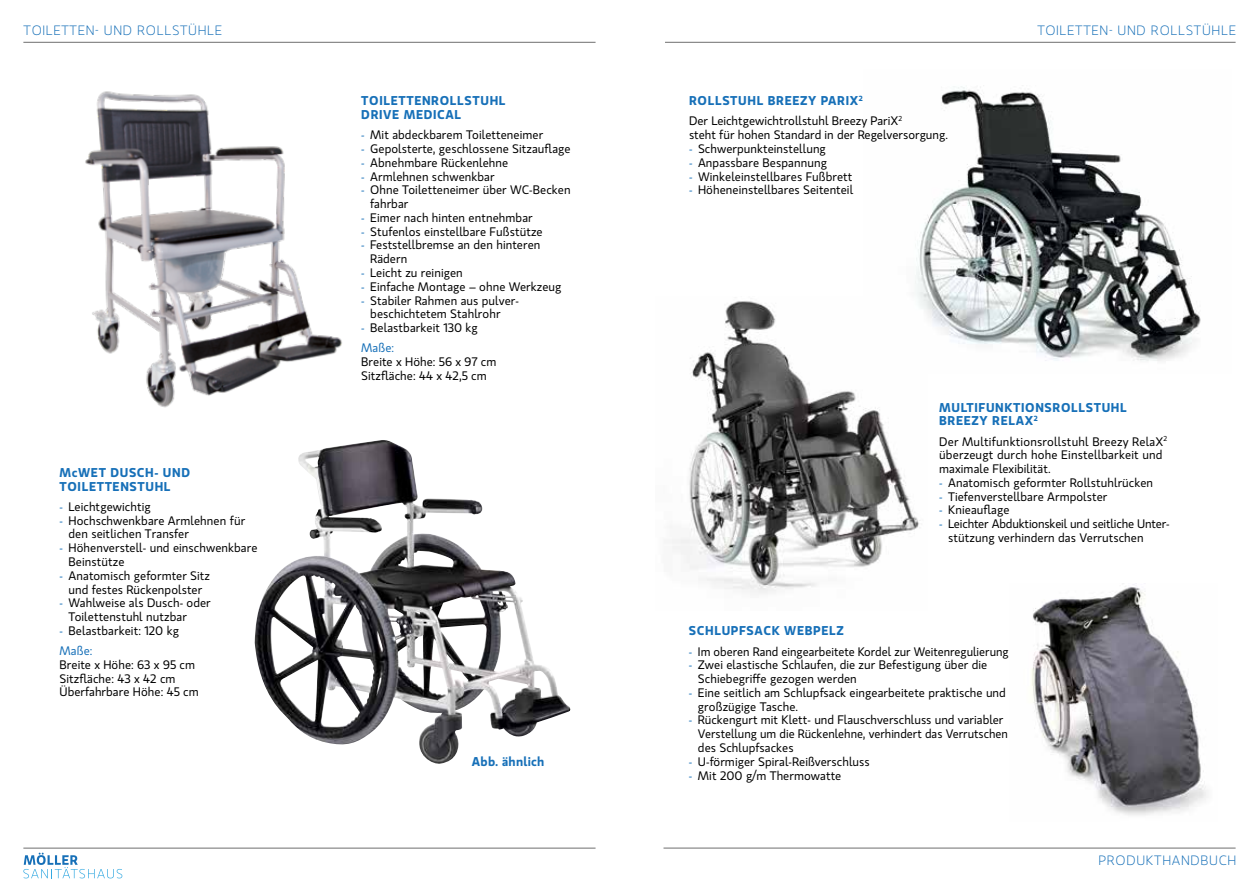
<style>
.page{position:relative;width:1259px;height:893px;background:#fff}
.page>*{position:absolute;margin:0;border:0;box-sizing:border-box;transform-origin:0 0}
.t1{font:300 13.5px "Gloriola Std";letter-spacing:.05em;color:#1770b8}
.t2{font:600 12.75px/13.8px "Gloriola Std";letter-spacing:.05em;color:#1770b8}
.t3{font:600 12.75px "Gloriola Std";letter-spacing:.02em;color:#1770b8}
.t4{font:12.3px/13.8px "Gloriola Std";letter-spacing:.005em;color:#000}
.t5{font:12.3px/13.8px "Gloriola Std";letter-spacing:-.015em;color:#000}
.s1{color:#1770b8}
</style>
<div class="page">
<svg style="left:23px;top:853px;width:99px;height:25px"></svg>
<hr style="left:23px;top:42px;width:572px;height:1px;background:#6e6e6e">
<hr style="left:23px;top:848px;width:572px;height:1px;background:#6e6e6e">
<hr style="left:665px;top:42px;width:570px;height:1px;background:#6e6e6e">
<hr style="left:663px;top:848px;width:572px;height:1px;background:#6e6e6e">
<img style="left:255px;top:440px;width:316px;height:324px">
<img style="left:85px;top:91px;width:257px;height:317px">
<img style="left:672px;top:301px;width:248px;height:293px">
<img style="left:863px;top:86px;width:338px;height:288px">
<img style="left:1031px;top:584px;width:176px;height:231px">
<p class="t1" style="left:24px;top:21px;width:200px">TOILETTEN- UND ROLLSTÜHLE</p>
<p class="t1" style="left:1037px;top:21px;width:200px">TOILETTEN- UND ROLLSTÜHLE</p>
<p class="t2" style="left:60px;top:465px;width:132px">McWET DUSCH- UND<br>TOILETTENSTUHL</p>
<p class="t4" style="left:60px;top:499px;width:93px"><span class="s1">-</span> Leichtgewichtig</p>
<p class="t4" style="left:69px;top:513px;width:178px;text-indent:-9px"><span class="s1">-</span> Hochschwenkbare Armlehnen für den seitlichen Transfer</p>
<p class="t4" style="left:69px;top:541px;width:190px;text-indent:-9px"><span class="s1">-</span> Höhenverstell- und einschwenkbare<br>Beinstütze</p>
<p class="t4" style="left:60px;top:568px;width:152px;text-align:center"><span class="s1">-</span> Anatomisch geformter Sitz und festes Rückenpolster</p>
<p class="t4" style="left:69px;top:596px;width:144px;text-indent:-9px"><span class="s1">-</span> Wahlweise als Dusch- oder<br>Toilettenstuhl nutzbar</p>
<p class="t4" style="left:60px;top:620px;width:121px;line-height:20.1px"><span class="s1">-</span> Belastbarkeit: 120 kg<br><span class="s1">Maße:</span></p>
<p class="t4" style="left:60px;top:657px;width:141px">Breite x Höhe: 63 x 95 cm<br>Sitzfläche: 43 x 42 cm<br>Überfahrbare Höhe: 45 cm</p>
<p class="t2" style="left:361px;top:93px;width:146px">TOILETTENROLLSTUHL<br>DRIVE MEDICAL</p>
<p class="t4" style="left:361px;top:128px;width:183px"><span class="s1">-</span> Mit abdeckbarem Toiletteneimer</p>
<p class="t4" style="left:361px;top:142px;width:211px"><span class="s1">-</span> Gepolsterte, geschlossene Sitzauflage</p>
<p class="t4" style="left:361px;top:155px;width:148px"><span class="s1">-</span> Abnehmbare Rückenlehne</p>
<p class="t4" style="left:361px;top:169px;width:135px"><span class="s1">-</span> Armlehnen schwenkbar</p>
<p class="t4" style="left:370px;top:183px;width:202px;text-indent:-9px"><span class="s1">-</span> Ohne Toiletteneimer über WC-Becken fahrbar</p>
<p class="t4" style="left:361px;top:210px;width:173px"><span class="s1">-</span> Eimer nach hinten entnehmbar</p>
<p class="t4" style="left:361px;top:224px;width:183px"><span class="s1">-</span> Stufenlos einstellbare Fußstütze</p>
<p class="t4" style="left:370px;top:238px;width:172px;text-indent:-9px"><span class="s1">-</span> Feststellbremse an den hinteren<br>Rädern</p>
<p class="t4" style="left:361px;top:266px;width:103px"><span class="s1">-</span> Leicht zu reinigen</p>
<p class="t4" style="left:361px;top:279px;width:202px"><span class="s1">-</span> Einfache Montage – ohne Werkzeug</p>
<p class="t4" style="left:370px;top:293px;width:150px;text-indent:-9px"><span class="s1">-</span> Stabiler Rahmen aus pulver&shy;beschichtetem Stahlrohr</p>
<p class="t4" style="left:361px;top:317px;width:118px;line-height:20.1px"><span class="s1">-</span> Belastbarkeit 130 kg<br><span class="s1">Maße:</span></p>
<p class="t4" style="left:361px;top:355px;width:137px">Breite x Höhe: 56 x 97 cm<br>Sitzfläche: 44 x 42,5 cm</p>
<p class="t3" style="left:472px;top:752px;width:74px">Abb. ähnlich</p>
<p class="t2" style="left:689px;top:93px;width:175px">ROLLSTUHL BREEZY PARIX<sup>2</sup></p>
<p class="t4" style="left:689px;top:114px;width:260px">Der Leichtgewichtrollstuhl Breezy PariX<sup>2<br></sup>steht für hohen Standard in der Regelversorgung.</p>
<p class="t4" style="left:689px;top:142px;width:138px"><span class="s1">-</span> Schwerpunkteinstellung</p>
<p class="t4" style="left:689px;top:155px;width:139px"><span class="s1">-</span> Anpassbare Bespannung</p>
<p class="t4" style="left:689px;top:169px;width:165px"><span class="s1">-</span> Winkeleinstellbares Fußbrett</p>
<p class="t4" style="left:689px;top:183px;width:165px"><span class="s1">-</span> Höheneinstellbares Seitenteil</p>
<p class="t2" style="left:939px;top:400px;width:189px">MULTIFUNKTIONSROLLSTUHL<br>BREEZY RELAX<sup>2</sup></p>
<p class="t4" style="left:939px;top:434px;width:230px">Der Multifunktionsrollstuhl Breezy RelaX<sup>2 </sup>überzeugt durch hohe Einstellbarkeit und maximale Flexibilität.</p>
<p class="t4" style="left:939px;top:475px;width:216px"><span class="s1">-</span> Anatomisch geformter Rollstuhlrücken</p>
<p class="t4" style="left:939px;top:489px;width:170px"><span class="s1">-</span> Tiefenverstellbare Armpolster</p>
<p class="t4" style="left:939px;top:503px;width:72px"><span class="s1">-</span> Knieauflage</p>
<p class="t5" style="left:948px;top:517px;width:223px;text-indent:-9px"><span class="s1">-</span> Leichter Abduktionskeil und seitliche Unter&shy;stützung verhindern das Verrutschen</p>
<p class="t2" style="left:689px;top:623px;width:156px">SCHLUPFSACK WEBPELZ</p>
<p class="t4" style="left:689px;top:644px;width:321px"><span class="s1">-</span> Im oberen Rand eingearbeitete Kordel zur Weitenregulierung</p>
<p class="t4" style="left:698px;top:658px;width:291px;text-indent:-9px"><span class="s1">-</span> Zwei elastische Schlaufen, die zur Befestigung über die<br>Schiebegriffe gezogen werden</p>
<p class="t4" style="left:698px;top:685px;width:309px;text-indent:-9px"><span class="s1">-</span> Eine seitlich am Schlupfsack eingearbeitete praktische und großzügige Tasche.</p>
<p class="t4" style="left:698px;top:713px;width:311px;text-indent:-9px"><span class="s1">-</span> Rückengurt mit Klett- und Flauschverschluss und variabler<br>Verstellung um die Rückenlehne, verhindert das Verrutschen des Schlupfsackes</p>
<p class="t4" style="left:689px;top:754px;width:182px"><span class="s1">-</span> U-förmiger Spiral-Reißverschluss</p>
<p class="t4" style="left:689px;top:768px;width:154px"><span class="s1">-</span> Mit 200 g/m Thermowatte</p>
<p class="t1" style="left:1098px;top:851px;width:139px">PRODUKTHANDBUCH</p>
</div>
